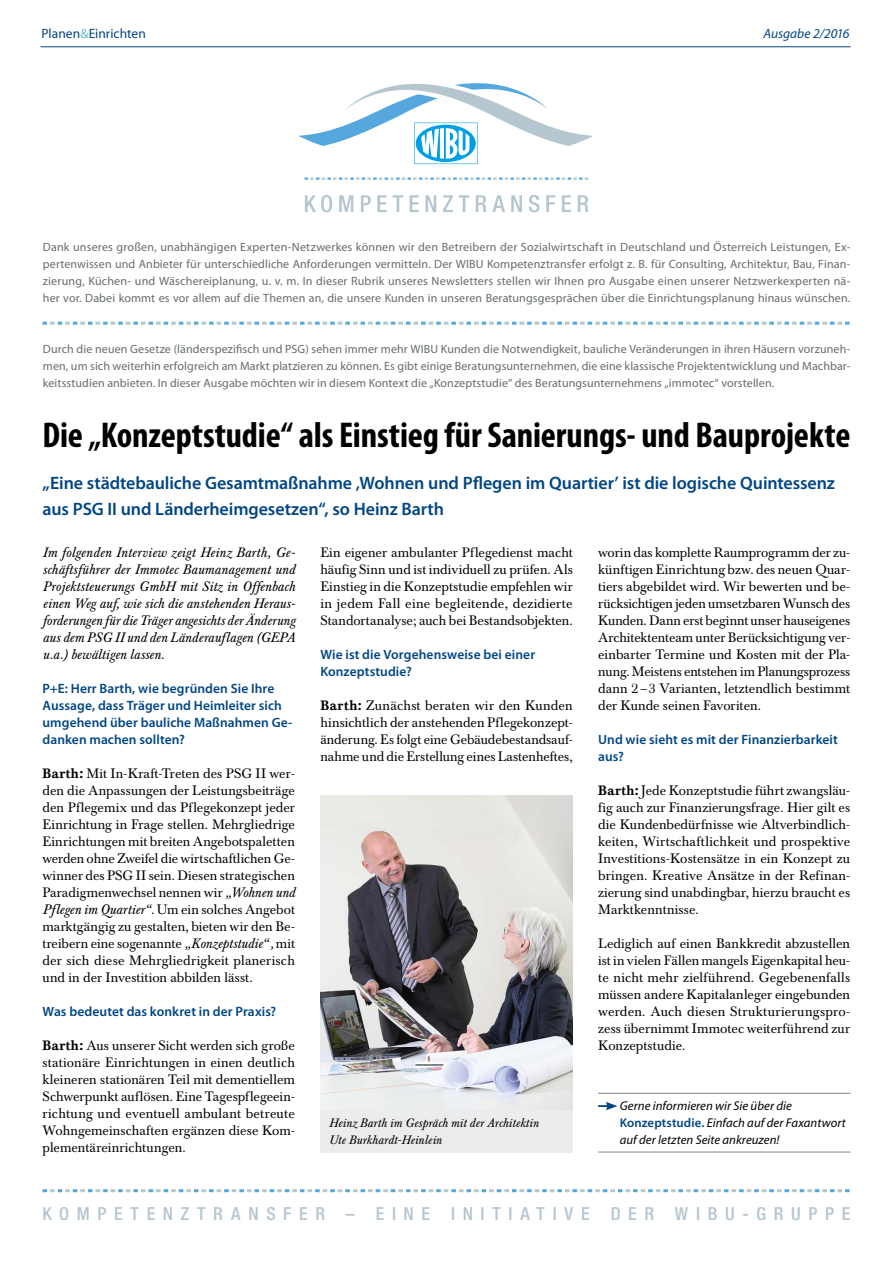
<style>
.page{position:relative;width:893px;height:1263px;background:#fff}
.page>*{position:absolute;margin:0;border:0;box-sizing:border-box;transform-origin:0 0}
.t1{font:700 condensed 36px "Myriad Pro";letter-spacing:-.005em;color:#000}
.t2{font:600 18px/25.5px "Myriad Pro";letter-spacing:-.005em;color:#004684}
.t3{font:500 condensed 18px "Helvetica Neue";letter-spacing:.425em;color:#b6c6cf}
.t4{font:13.5px/17px "BA13";letter-spacing:.015em;color:#000;text-align:justify}
.t5{font:italic 13.5px/17px "BA13";letter-spacing:.02em;color:#000;text-align:justify}
.t6{font:600 13.5px/17px "Myriad Pro";letter-spacing:.005em;color:#004684}
.t7{font:13.5px "Myriad Pro";color:#004684}
.t8{font:italic 13.5px "Myriad Pro";color:#004684}
.t9{font:italic 12.75px/17px "Myriad Pro";letter-spacing:.005em;color:#000}
.t10{font:12px/17px "Myriad Pro";letter-spacing:.01em;color:#666c6e;text-align:justify}
.t11{font:italic 12px/17px "BA13";letter-spacing:.015em;color:#000}
.s1{color:#63c2cd}
.s2{font-weight:500}
.s3{font-style:italic}
.s4{font-weight:600;font-style:normal;color:#004684}
</style>
<div class="page">
<div style="left:320px;top:1110px;width:253px;height:42px;background:#ececed"></div>
<img style="left:320px;top:795px;width:253px;height:315px">
<svg style="left:43px;top:322px;width:807px;height:3px"></svg>
<svg style="left:43px;top:1189px;width:807px;height:3px"></svg>
<hr style="left:598px;top:1093px;width:252px;height:1px;background:#7a848b">
<hr style="left:598px;top:1152px;width:252px;height:1px;background:#7a848b">
<svg style="left:598px;top:1102px;width:19px;height:8px"></svg>
<svg style="left:305px;top:195px;width:284px;height:17px"></svg>
<svg style="left:305px;top:177px;width:283px;height:3px"></svg>
<svg style="left:298px;top:83px;width:295px;height:81px"></svg>
<hr style="left:40px;top:46px;width:810px;height:1px;background:#004684">
<p class="t7" style="left:42px;top:26px;width:106px">Planen<span class="s1">&amp;</span>Einrichten</p>
<p class="t8" style="left:763px;top:26px;width:88px">Ausgabe 2/2016</p>
<p class="t10" style="left:43px;top:239px;width:809px">Dank unseres großen, unabhängigen Experten-Netzwerkes können wir den Betreibern der Sozialwirtschaft in Deutschland und Österreich Leistungen, Ex&shy;pertenwissen und Anbieter für unterschiedliche Anforderungen vermitteln. Der WIBU Kompetenztransfer erfolgt z. B. für Consulting, Architektur, Bau, Finan&shy;zierung, Küchen- und Wäschereiplanung, u. v. m. In dieser Rubrik unseres Newsletters stellen wir Ihnen pro Ausgabe einen unserer Netzwerkexperten nä&shy;her vor. Dabei kommt es vor allem auf die Themen an, die unsere Kunden in unseren Beratungsgesprächen über die Einrichtungsplanung hinaus wünschen.</p>
<p class="t10" style="left:43px;top:341px;width:809px">Durch die neuen Gesetze (länderspezifisch und PSG) sehen immer mehr WIBU Kunden die Notwendigkeit, bauliche Veränderungen in ihren Häusern vorzuneh&shy;men, um sich weiterhin erfolgreich am Markt platzieren zu können. Es gibt einige Beratungsunternehmen, die eine klassische Projektentwicklung und Machbar&shy;keitsstudien anbieten. In dieser Ausgabe möchten wir in diesem Kontext die „Konzeptstudie“ des Beratungsunternehmens „immotec“ vorstellen.</p>
<h1 class="t1" style="left:43px;top:415px;width:809px">Die „Konzeptstudie“ als Einstieg für Sanierungs- und Bauprojekte</h1>
<h2 class="t2" style="left:43px;top:470px;width:794px">„Eine städtebauliche Gesamtmaßnahme ‚Wohnen und Pflegen im Quartier’ ist die logische Quintessenz aus PSG II und Länderheimgesetzen“, so Heinz Barth</h2>
<p class="t5" style="left:43px;top:544px;width:254px">Im folgenden Interview zeigt Heinz Barth, Ge&shy;schäftsführer der Immotec Baumanagement und Projektsteuerungs GmbH mit Sitz in Offenbach einen Weg auf, wie sich die anstehenden Heraus&shy;forderungen für die Träger angesichts der Änderung aus dem PSG II und den Länderauflagen (GEPA u.a.) bewältigen lassen.</p>
<p class="t6" style="left:43px;top:680px;width:251px">P+E: Herr Barth, wie begründen Sie Ihre Aussage, dass Träger und Heimleiter sich umgehend über bauliche Maßnahmen Ge&shy;danken machen sollten?</p>
<p class="t4" style="left:43px;top:765px;width:254px"><span class="s2">Barth:</span> Mit In-Kraft-Treten des PSG II wer&shy;den die Anpassungen der Leistungsbeiträge den Pflegemix und das Pflegekonzept jeder Einrichtung in Frage stellen. Mehrgliedrige Einrichtungen mit breiten Angebotspaletten werden ohne Zweifel die wirtschaftlichen Ge&shy;winner des PSG II sein. Diesen strategischen Paradigmenwechsel nennen wir <span class="s3">„Wohnen und Pflegen im Quartier“.</span> Um ein solches Angebot marktgängig zu gestalten, bieten wir den Be&shy;treibern eine sogenannte <span class="s3">„Konzeptstudie“ ,</span> mit der sich diese Mehrgliedrigkeit planerisch und in der Investition abbilden lässt.</p>
<p class="t6" style="left:43px;top:1003px;width:235px">Was bedeutet das konkret in der Praxis?</p>
<p class="t4" style="left:43px;top:1038px;width:254px"><span class="s2">Barth:</span> Aus unserer Sicht werden sich große stationäre Einrichtungen in einen deutlich kleineren stationären Teil mit dementiellem Schwerpunkt auflösen. Eine Tagespflegeein&shy;richtung und eventuell ambulant betreute Wohngemeinschaften ergänzen diese Kom&shy;plementäreinrichtungen.</p>
<p class="t4" style="left:320px;top:544px;width:254px">Ein eigener ambulanter Pflegedienst macht häufig Sinn und ist individuell zu prüfen. Als Einstieg in die Konzeptstudie empfehlen wir in jedem Fall eine begleitende, dezidierte Standortanalyse; auch bei Bestandsobjekten.</p>
<p class="t6" style="left:320px;top:646px;width:216px">Wie ist die Vorgehensweise bei einer<br>Konzeptstudie?</p>
<p class="t4" style="left:320px;top:697px;width:254px"><span class="s2">Barth:</span> Zunächst beraten wir den Kunden hinsichtlich der anstehenden Pflegekonzept&shy;änderung. Es folgt eine Gebäudebestandsauf&shy;nahme und die Erstellung eines Lastenheftes,</p>
<p class="t11" style="left:329px;top:1115px;width:211px">Heinz Barth im Gespräch mit der Architektin<br>Ute Burkhardt-Heinlein</p>
<p class="t4" style="left:598px;top:544px;width:253px">worin das komplette Raumprogramm der zu&shy;künftigen Einrichtung bzw. des neuen Quar&shy;tiers abgebildet wird. Wir bewerten und be&shy;rücksichtigen jeden umsetzbaren Wunsch des Kunden. Dann erst beginnt unser hauseigenes Architektenteam unter Berücksichtigung ver&shy;einbarter Termine und Kosten mit der Pla&shy;nung. Meistens entstehen im Planungsprozess dann 2–3 Varianten, letztendlich bestimmt der Kunde seinen Favoriten.</p>
<p class="t6" style="left:598px;top:731px;width:241px">Und wie sieht es mit der Finanzierbarkeit aus?</p>
<p class="t4" style="left:598px;top:782px;width:253px"><span class="s2">Barth:</span> Jede Konzeptstudie führt zwangsläu&shy;fig auch zur Finanzierungsfrage. Hier gilt es die Kundenbedürfnisse wie Altverbindlich&shy;keiten, Wirtschaftlichkeit und prospektive Investitions-Kostensätze in ein Konzept zu bringen. Kreative Ansätze in der Refinan&shy;zierung sind unabdingbar, hierzu braucht es Marktkenntnisse.</p>
<p class="t4" style="left:598px;top:935px;width:253px">Lediglich auf einen Bankkredit abzustellen ist in vielen Fällen mangels Eigenkapital heu&shy;te nicht mehr zielführend. Gegebenenfalls müssen andere Kapitalanleger eingebunden werden. Auch diesen Strukturierungspro&shy;zess übernimmt Immotec weiterführend zur Konzeptstudie.</p>
<p class="t9" style="left:620px;top:1097px;width:227px">Gerne informieren wir Sie über die<br><span class="s4">Konzeptstudie.</span> Einfach auf der Faxantwort auf der letzten Seite ankreuzen!</p>
<h2 class="t3" style="left:43px;top:1203px;width:809px">KOMPETENZTRANSFER – EINE INITIATIVE DER WIBU-GRUPPE</h2>
</div>
